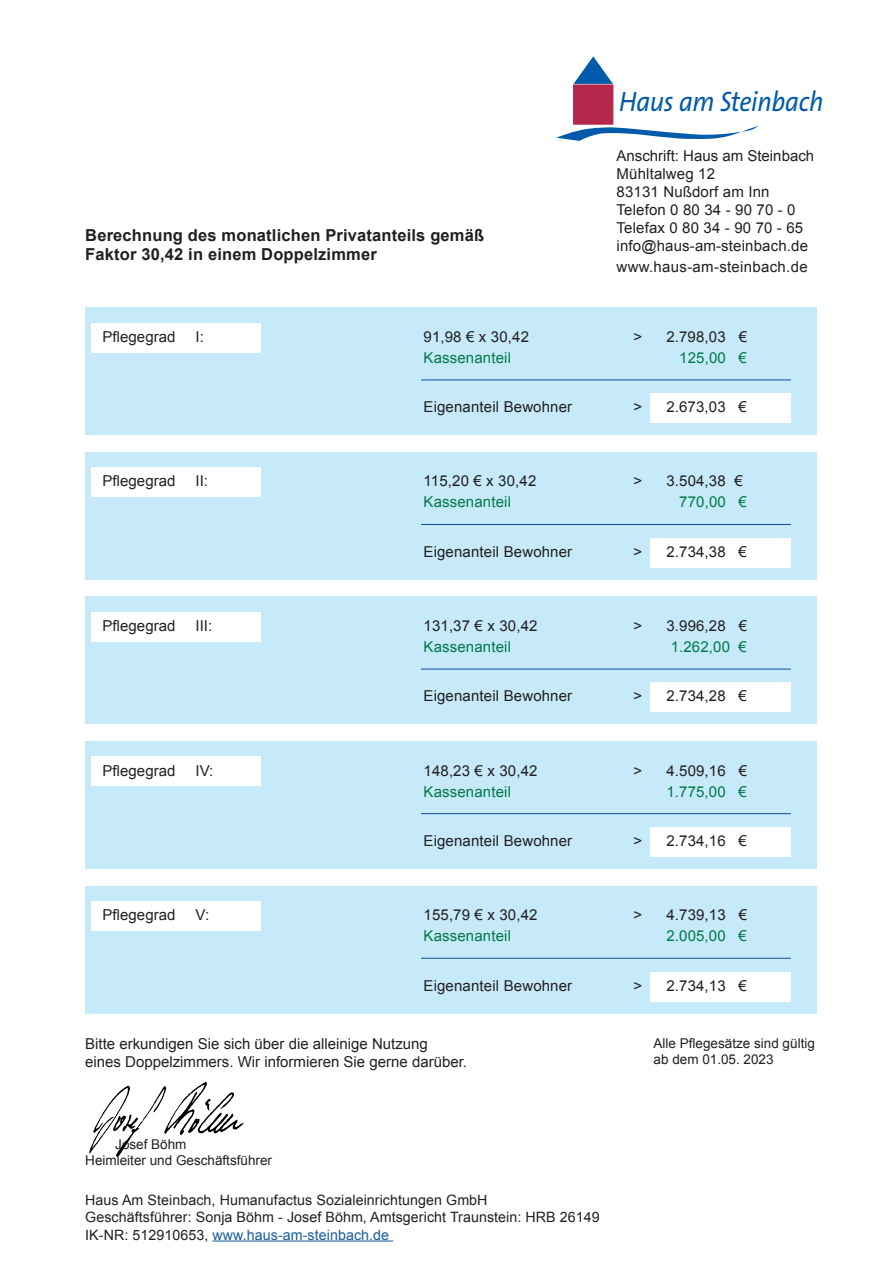
<style>
.page{position:relative;width:893px;height:1263px;background:#fff}
.page>*{position:absolute;margin:0;border:0;box-sizing:border-box;transform-origin:0 0}
.t1{font:italic 28.2px "The Sans B5 Plain";letter-spacing:-.015em;color:#015aaa;scale:.91 1}
.t2{font:700 16.5px/19.8px "Arial";letter-spacing:.01em;color:#231f20}
.t3{font:15px/18px "Arial";letter-spacing:.01em;color:#231f20}
.t4{font:15px "Arial";letter-spacing:.01em;color:#017947}
.t5{font:14.25px/17.1px "Arial";letter-spacing:.005em;color:#231f20}
.t6{font:13.5px/16.2px "Arial";color:#231f20}
.s1{color:#175d9e}
</style>
<div class="page">
<svg style="left:556px;top:126px;width:202px;height:15px"></svg>
<div style="left:573px;top:85px;width:40px;height:39px;background:#b6274b"></div>
<svg style="left:574px;top:56px;width:39px;height:28px"></svg>
<div style="left:85px;top:307px;width:731px;height:128px;background:#c6eafa"></div>
<div style="left:91px;top:323px;width:169px;height:29px;background:#fff"></div>
<div style="left:651px;top:393px;width:140px;height:30px;background:#fff"></div>
<div style="left:85px;top:452px;width:731px;height:128px;background:#c6eafa"></div>
<div style="left:91px;top:467px;width:169px;height:30px;background:#fff"></div>
<div style="left:651px;top:538px;width:140px;height:30px;background:#fff"></div>
<div style="left:85px;top:597px;width:731px;height:127px;background:#c6eafa"></div>
<div style="left:91px;top:612px;width:169px;height:30px;background:#fff"></div>
<div style="left:651px;top:682px;width:140px;height:30px;background:#fff"></div>
<div style="left:85px;top:741px;width:731px;height:128px;background:#c6eafa"></div>
<div style="left:91px;top:756px;width:169px;height:30px;background:#fff"></div>
<div style="left:651px;top:827px;width:140px;height:30px;background:#fff"></div>
<div style="left:85px;top:886px;width:731px;height:127px;background:#c6eafa"></div>
<div style="left:91px;top:901px;width:169px;height:30px;background:#fff"></div>
<div style="left:651px;top:972px;width:140px;height:29px;background:#fff"></div>
<hr style="left:212px;top:1240px;width:181px;height:1px;background:#175d9e">
<hr style="left:421px;top:379px;width:370px;height:1px;background:#0d4da1">
<hr style="left:421px;top:524px;width:370px;height:1px;background:#0d4da1">
<hr style="left:421px;top:669px;width:370px;height:1px;background:#0d4da1">
<hr style="left:421px;top:813px;width:370px;height:1px;background:#0d4da1">
<hr style="left:421px;top:958px;width:370px;height:1px;background:#0d4da1">
<img style="left:89px;top:1082px;width:155px;height:75px">
<p class="t2" style="left:85px;top:225px;width:400px">Berechnung des monatlichen Privatanteils gemäß<br>Faktor 30,42 in einem Doppelzimmer</p>
<h1 class="t1" style="left:619px;top:87px;width:226px">Haus am Steinbach</h1>
<p class="t3" style="left:617px;top:147px;width:199px">Anschrift: Haus am Steinbach<br>Mühltalweg 12<br>83131 Nußdorf am Inn<br>Telefon 0 80 34 - 90 70 - 0<br>Telefax 0 80 34 - 90 70 - 65 info@haus-am-steinbach.de</p>
<p class="t3" style="left:617px;top:258px;width:193px">www.haus-am-steinbach.de</p>
<p class="t3" style="left:102px;top:328px;width:75px">Pflegegrad</p>
<p class="t3" style="left:195px;top:328px;width:10px">I:</p>
<p class="t3" style="left:423px;top:328px;width:107px">91,98 € x 30,42</p>
<p class="t3" style="left:633px;top:328px;width:115px">&gt; 2.798,03 €</p>
<p class="t4" style="left:423px;top:348px;width:89px">Kassenanteil</p>
<p class="t4" style="left:679px;top:348px;width:69px">125,00 €</p>
<p class="t3" style="left:423px;top:398px;width:150px">Eigenanteil Bewohner</p>
<p class="t3" style="left:633px;top:398px;width:115px">&gt; 2.673,03 €</p>
<p class="t3" style="left:102px;top:472px;width:75px">Pflegegrad</p>
<p class="t3" style="left:195px;top:472px;width:14px">II:</p>
<p class="t3" style="left:423px;top:472px;width:114px">115,20 € x 30,42</p>
<p class="t3" style="left:633px;top:472px;width:111px">&gt; 3.504,38 €</p>
<p class="t4" style="left:423px;top:492px;width:89px">Kassenanteil</p>
<p class="t4" style="left:679px;top:492px;width:69px">770,00 €</p>
<p class="t3" style="left:423px;top:543px;width:150px">Eigenanteil Bewohner</p>
<p class="t3" style="left:633px;top:543px;width:115px">&gt; 2.734,38 €</p>
<p class="t3" style="left:102px;top:617px;width:75px">Pflegegrad</p>
<p class="t3" style="left:195px;top:617px;width:18px">III:</p>
<p class="t3" style="left:423px;top:617px;width:115px">131,37 € x 30,42</p>
<p class="t3" style="left:633px;top:617px;width:115px">&gt; 3.996,28 €</p>
<p class="t4" style="left:423px;top:637px;width:89px">Kassenanteil</p>
<p class="t4" style="left:671px;top:637px;width:78px">1.262,00 €</p>
<p class="t3" style="left:423px;top:687px;width:150px">Eigenanteil Bewohner</p>
<p class="t3" style="left:633px;top:687px;width:115px">&gt; 2.734,28 €</p>
<p class="t3" style="left:102px;top:761px;width:75px">Pflegegrad</p>
<p class="t3" style="left:195px;top:761px;width:19px">IV:</p>
<p class="t3" style="left:423px;top:761px;width:115px">148,23 € x 30,42</p>
<p class="t3" style="left:633px;top:761px;width:115px">&gt; 4.509,16 €</p>
<p class="t4" style="left:423px;top:781px;width:89px">Kassenanteil</p>
<p class="t4" style="left:666px;top:781px;width:82px">1.775,00 €</p>
<p class="t3" style="left:423px;top:832px;width:150px">Eigenanteil Bewohner</p>
<p class="t3" style="left:633px;top:832px;width:115px">&gt; 2.734,16 €</p>
<p class="t3" style="left:102px;top:906px;width:75px">Pflegegrad</p>
<p class="t3" style="left:195px;top:906px;width:15px">V:</p>
<p class="t3" style="left:423px;top:906px;width:115px">155,79 € x 30,42</p>
<p class="t3" style="left:633px;top:906px;width:115px">&gt; 4.739,13 €</p>
<p class="t4" style="left:423px;top:926px;width:89px">Kassenanteil</p>
<p class="t4" style="left:666px;top:926px;width:82px">2.005,00 €</p>
<p class="t3" style="left:423px;top:976px;width:150px">Eigenanteil Bewohner</p>
<p class="t3" style="left:633px;top:976px;width:115px">&gt; 2.734,13 €</p>
<p class="t3" style="left:85px;top:1035px;width:383px">Bitte erkundigen Sie sich über die alleinige Nutzung eines Doppelzimmers. Wir informieren Sie gerne darüber.</p>
<p class="t6" style="left:85px;top:1136px;width:188px;text-indent:30px">Josef Böhm<br>Heimleiter und Geschäftsführer</p>
<p class="t5" style="left:85px;top:1192px;width:516px">Haus Am Steinbach, Humanufactus Sozialeinrichtungen GmbH<br>Geschäftsführer: Sonja Böhm - Josef Böhm, Amtsgericht Traunstein: HRB 26149<br>IK-NR: 512910653, <span class="s1">www.haus-am-steinbach.de</span></p>
<p class="t6" style="left:654px;top:1035px;width:163px">Alle Pflegesätze sind gültig ab dem 01.05. 2023</p>
</div>
